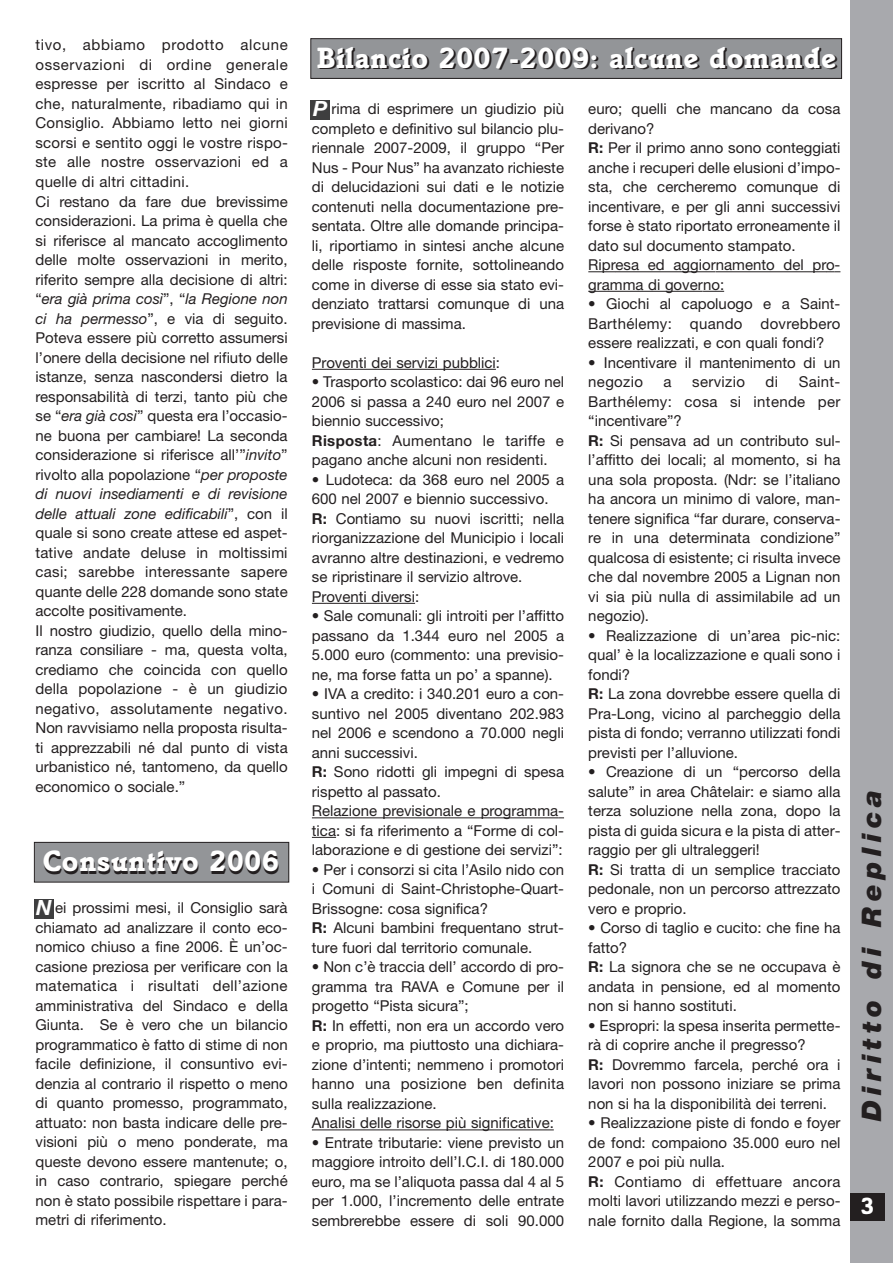
<style>
.page{position:relative;width:893px;height:1263px;background:#fff}
.page>*{position:absolute;margin:0;border:0;box-sizing:border-box;transform-origin:0 0}
.t1{font:700 30px "Italia";letter-spacing:.03em;color:#231f20}
.t2{font:italic 900 27px "Helvetica Neue";letter-spacing:.2em;color:#231f20}
.t3{font:700 24px "Italia";color:#fff}
.t4{font:italic 700 21px "Helvetica Neue";color:#fff}
.t5{font:15px/19.5px "Helvetica Neue";color:#231f20}
.t6{font:15px "Helvetica Neue";letter-spacing:.02em;color:#231f20}
.s1{font-style:italic}
.s2{font-weight:700}
</style>
<div class="page">
<div style="left:850px;top:0;width:43px;height:1263px;background:#a8a9ad"></div>
<div style="left:850px;top:1193px;width:34px;height:27px;background:#231f20"></div>
<svg style="left:312px;top:369px;width:14px;height:1px"></svg>
<hr style="left:326px;top:369px;width:170px;height:1px;background:#231f20">
<svg style="left:312px;top:603px;width:14px;height:1px"></svg>
<hr style="left:326px;top:603px;width:89px;height:1px;background:#231f20">
<hr style="left:312px;top:817px;width:84px;height:1px;background:#231f20">
<hr style="left:396px;top:817px;width:99px;height:1px;background:#231f20">
<hr style="left:494px;top:817px;width:64px;height:1px;background:#231f20">
<svg style="left:312px;top:837px;width:24px;height:1px"></svg>
<hr style="left:312px;top:1129px;width:242px;height:1px;background:#231f20">
<svg style="left:588px;top:271px;width:27px;height:1px"></svg>
<hr style="left:615px;top:271px;width:101px;height:1px;background:#231f20">
<hr style="left:716px;top:271px;width:110px;height:1px;background:#231f20">
<svg style="left:826px;top:271px;width:14px;height:1px"></svg>
<hr style="left:588px;top:291px;width:115px;height:1px;background:#231f20">
<svg style="left:703px;top:291px;width:21px;height:1px"></svg>
<div style="left:310px;top:100px;width:20px;height:19px;background:#3e3e3f"></div>
<div style="left:311px;top:39px;width:530px;height:39px;background:#939598"></div>
<div style="left:310px;top:38px;width:532px;height:41px;border:1px solid #231f20"></div>
<div style="left:35px;top:843px;width:253px;height:39px;background:#939598"></div>
<div style="left:34px;top:842px;width:255px;height:40px;border:1px solid #231f20"></div>
<div style="left:34px;top:899px;width:20px;height:19px;background:#3e3e3f"></div>
<p class="t5" style="left:36px;top:37px;width:254px">tivo, abbiamo prodotto alcune osservazioni di ordine generale espresse per iscritto al Sindaco e che, naturalmente, ribadiamo qui in Consiglio. Abbiamo letto nei giorni scorsi e sentito oggi le vostre rispo&shy;ste alle nostre osservazioni ed a quelle di altri cittadini.<br>Ci restano da fare due brevissime considerazioni. La prima è quella che si riferisce al mancato accoglimento delle molte osservazioni in merito, riferito sempre alla decisione di altri: “<span class="s1">era già prima così</span>”, “<span class="s1">la Regione non ci ha permesso</span>”, e via di seguito.<br>Poteva essere più corretto assumersi l’onere della decisione nel rifiuto delle istanze, senza nascondersi dietro la responsabilità di terzi, tanto più che se “<span class="s1">era già così</span>” questa era l’occasio&shy;ne buona per cambiare! La seconda considerazione si riferisce all’”<span class="s1">invito</span>” rivolto alla popolazione “<span class="s1">per proposte di nuovi insediamenti e di revisione delle attuali zone edificabili</span>”, con il quale si sono create attese ed aspet&shy;tative andate deluse in moltissimi casi; sarebbe interessante sapere quante delle 228 domande sono state accolte positivamente.<br>Il nostro giudizio, quello della mino&shy;ranza consiliare - ma, questa volta, crediamo che coincida con quello della popolazione - è un giudizio negativo, assolutamente negativo.<br>Non ravvisiamo nella proposta risulta&shy;ti apprezzabili né dal punto di vista urbanistico né, tantomeno, da quello economico o sociale.”</p>
<h1 class="t1" style="left:44px;top:852px;width:238px">Consuntivo 2006</h1>
<p class="t5" style="left:36px;top:899px;width:254px;text-align:justify;text-indent:20px">ei prossimi mesi, il Consiglio sarà chiamato ad analizzare il conto eco&shy;nomico chiuso a fine 2006. È un’oc&shy;casione preziosa per verificare con la matematica i risultati dell’azione amministrativa del Sindaco e della Giunta. Se è vero che un bilancio programmatico è fatto di stime di non facile definizione, il consuntivo evi&shy;denzia al contrario il rispetto o meno di quanto promesso, programmato, attuato: non basta indicare delle pre&shy;visioni più o meno ponderate, ma queste devono essere mantenute; o, in caso contrario, spiegare perché non è stato possibile rispettare i para&shy;metri di riferimento.</p>
<h3 class="t4" style="left:36px;top:900px;width:17px">N</h3>
<h1 class="t1" style="left:319px;top:48px;width:520px">Bilancio 2007-2009: alcune domande</h1>
<h3 class="t4" style="left:313px;top:101px;width:16px">P</h3>
<p class="t5" style="left:312px;top:101px;width:254px;text-align:justify;text-indent:20px">rima di esprimere un giudizio più completo e definitivo sul bilancio plu&shy;riennale 2007-2009, il gruppo “Per Nus - Pour Nus” ha avanzato richieste di delucidazioni sui dati e le notizie contenuti nella documentazione pre&shy;sentata. Oltre alle domande principa&shy;li, riportiamo in sintesi anche alcune delle risposte fornite, sottolineando come in diverse di esse sia stato evi&shy;denziato trattarsi comunque di una previsione di massima.</p>
<p class="t5" style="left:312px;top:354px;width:190px">Proventi dei servizi pubblici:</p>
<p class="t5" style="left:312px;top:374px;width:254px">• Trasporto scolastico: dai 96 euro nel<br>2006 si passa a 240 euro nel 2007 e biennio successivo;<br><span class="s2">Risposta</span>: Aumentano le tariffe e pagano anche alcuni non residenti.</p>
<p class="t5" style="left:312px;top:471px;width:254px">• Ludoteca: da 368 euro nel 2005 a 600 nel 2007 e biennio successivo.<br><span class="s2">R:</span> Contiamo su nuovi iscritti; nella riorganizzazione del Municipio i locali avranno altre destinazioni, e vedremo se ripristinare il servizio altrove.<br>Proventi diversi:</p>
<p class="t5" style="left:312px;top:608px;width:254px;text-align:justify">• Sale comunali: gli introiti per l’affitto passano da 1.344 euro nel 2005 a 5.000 euro (commento: una previsio&shy;ne, ma forse fatta un po’ a spanne).</p>
<p class="t5" style="left:312px;top:686px;width:254px">• IVA a credito: i 340.201 euro a con&shy;suntivo nel 2005 diventano 202.983 nel 2006 e scendono a 70.000 negli anni successivi.<br><span class="s2">R:</span> Sono ridotti gli impegni di spesa rispetto al passato.<br>Relazione previsionale e programma&shy;tica: si fa riferimento a “Forme di col&shy;laborazione e di gestione dei servizi”:</p>
<p class="t5" style="left:312px;top:861px;width:254px">• Per i consorzi si cita l’Asilo nido con i Comuni di Saint-Christophe-Quart-Brissogne: cosa significa?<br><span class="s2">R:</span> Alcuni bambini frequentano strut&shy;ture fuori dal territorio comunale.</p>
<p class="t5" style="left:312px;top:959px;width:254px">• Non c’è traccia dell’ accordo di pro&shy;gramma tra RAVA e Comune per il progetto “Pista sicura”;<br><span class="s2">R:</span> In effetti, non era un accordo vero e proprio, ma piuttosto una dichiara&shy;zione d’intenti; nemmeno i promotori hanno una posizione ben definita sulla realizzazione.<br>Analisi delle risorse più significative:</p>
<p class="t5" style="left:312px;top:1134px;width:254px;text-align:justify">• Entrate tributarie: viene previsto un maggiore introito dell’I.C.I. di 180.000 euro, ma se l’aliquota passa dal 4 al 5 per 1.000, l’incremento delle entrate sembrerebbe essere di soli 90.000</p>
<p class="t5" style="left:588px;top:101px;width:254px">euro; quelli che mancano da cosa derivano?<br><span class="s2">R:</span> Per il primo anno sono conteggiati anche i recuperi delle elusioni d’impo&shy;sta, che cercheremo comunque di incentivare, e per gli anni successivi forse è stato riportato erroneamente il dato sul documento stampato.<br>Ripresa ed aggiornamento del pro&shy;gramma di governo:</p>
<p class="t5" style="left:588px;top:296px;width:254px;text-align:justify">• Giochi al capoluogo e a Saint-Barthélemy: quando dovrebbero essere realizzati, e con quali fondi?</p>
<p class="t5" style="left:588px;top:354px;width:254px">• Incentivare il mantenimento di un negozio</p>
<p class="t5" style="left:588px;top:374px;width:254px;text-indent:210px">Saint-<br>Barthélemy: cosa si intende per “incentivare”?<br><span class="s2">R:</span> Si pensava ad un contributo sul&shy;l’affitto dei locali; al momento, si ha una sola proposta. (Ndr: se l’italiano ha ancora un minimo di valore, man&shy;tenere significa “far durare, conserva&shy;re in una determinata condizione” qualcosa di esistente; ci risulta invece che dal novembre 2005 a Lignan non vi sia più nulla di assimilabile ad un negozio).</p>
<p class="t5" style="left:588px;top:627px;width:254px">• Realizzazione di un’area pic-nic: qual’ è la localizzazione e quali sono i fondi?<br><span class="s2">R:</span> La zona dovrebbe essere quella di<br>Pra-Long, vicino al parcheggio della pista di fondo; verranno utilizzati fondi previsti per l’alluvione.</p>
<p class="t5" style="left:588px;top:764px;width:254px">• Creazione di un “percorso della salute” in area Châtelair: e siamo alla terza soluzione nella zona, dopo la pista di guida sicura e la pista di atter&shy;raggio per gli ultraleggeri!<br><span class="s2">R:</span> Si tratta di un semplice tracciato pedonale, non un percorso attrezzato vero e proprio.</p>
<p class="t5" style="left:588px;top:920px;width:254px">• Corso di taglio e cucito: che fine ha fatto?<br><span class="s2">R:</span> La signora che se ne occupava è andata in pensione, ed al momento non si hanno sostituti.</p>
<p class="t5" style="left:588px;top:1017px;width:254px">• Espropri: la spesa inserita permette&shy;rà di coprire anche il pregresso?<br><span class="s2">R:</span> Dovremmo farcela, perché ora i lavori non possono iniziare se prima non si ha la disponibilità dei terreni.</p>
<p class="t5" style="left:588px;top:1115px;width:254px">• Realizzazione piste di fondo e foyer de fond: compaiono 35.000 euro nel 2007 e poi più nulla.<br><span class="s2">R:</span> Contiamo di effettuare ancora molti lavori utilizzando mezzi e perso&shy;nale fornito dalla Regione, la somma</p>
<p class="t5" style="left:664px;top:374px;width:10px">a</p>
<p class="t6" style="left:692px;top:377px;width:54px">servizio</p>
<p class="t5" style="left:766px;top:374px;width:14px">di</p>
<h2 class="t2" style="left:862px;top:1121px;width:333px;rotate:-90deg">Diritto di Replica</h2>
<h3 class="t3" style="left:861px;top:1197px;width:15px">3</h3>
</div>
